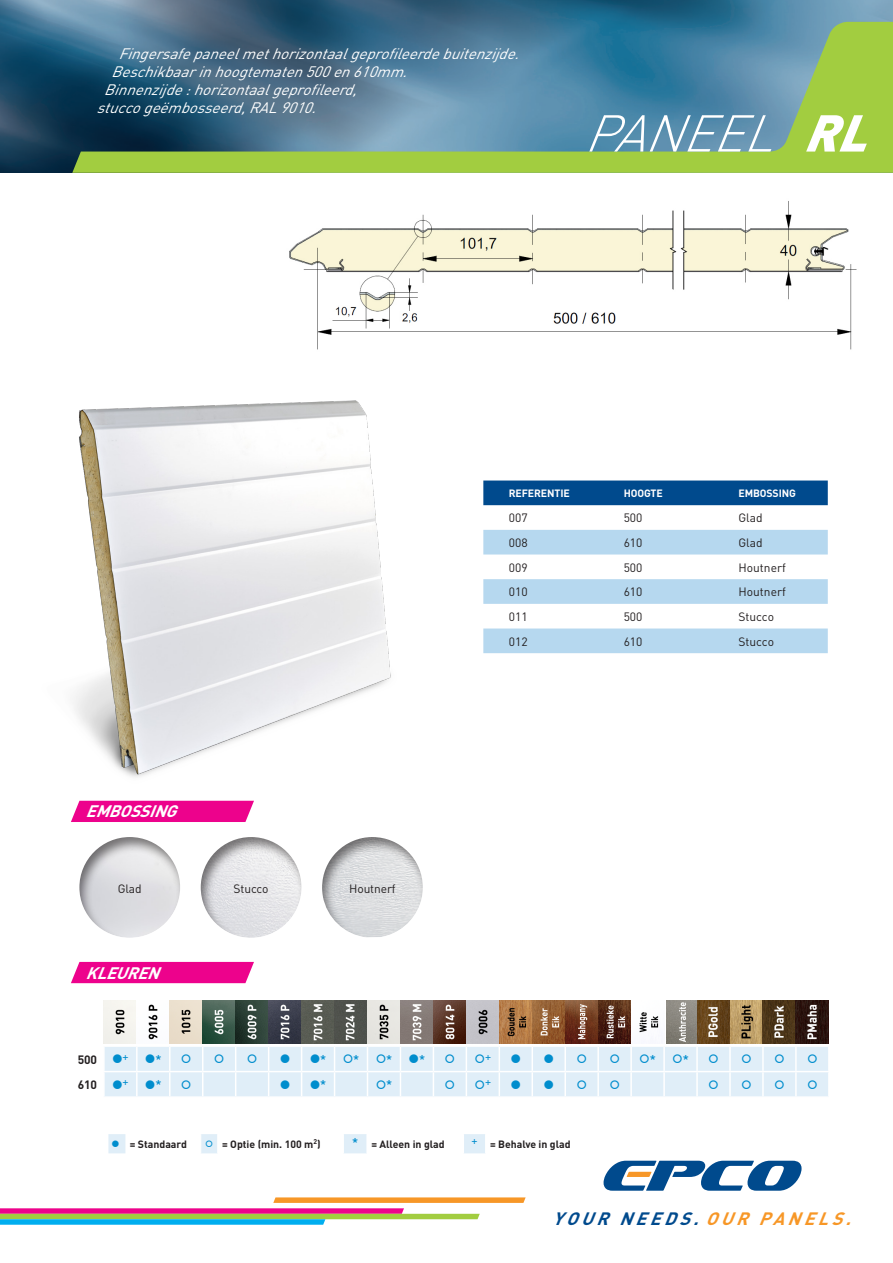
<style>
.page{position:relative;width:893px;height:1263px;background:#fff}
.page>*{position:absolute;margin:0;border:0;box-sizing:border-box;transform-origin:0 0}
.t1{font:italic 300 51px "DIN";color:#fff}
.t2{font:italic 700 17.7px "DIN";color:#004a8d}
.t3{font:italic 700 16.5px "DIN";color:#fff}
.texte_bandeau_haut{font:italic 15px/18px "DIN";color:#fff}
.t4{font:12px "DIN";color:#231f20}
.t5{font:700 12px "DIN";letter-spacing:-.01em;color:#231f20}
.t6{font:700 10.5px "DIN";color:#231f20}
.t7{font:700 10.5px "DIN";letter-spacing:-.01em;color:#fff}
.s1{font-weight:900}
.s2{color:#f79727}
</style>
<div class="page">
<img style="left:0;top:0;width:893px;height:173px">
<img style="left:289px;top:201px;width:568px;height:149px">
<svg style="left:0;top:1197px;width:526px;height:28px"></svg>
<svg style="left:604px;top:1161px;width:197px;height:30px"></svg>
<svg style="left:72px;top:22px;width:821px;height:151px;background:#5d8c82"></svg>
<img style="left:73px;top:400px;width:318px;height:377px">
<div style="left:483px;top:480px;width:345px;height:25px;background:#004a8d"></div>
<svg style="left:483px;top:530px;width:345px;height:123px"></svg>
<div style="left:71px;top:801px;width:183px;height:21px;background:#ed028c"></div>
<div style="left:78px;top:835px;width:103px;height:104px;background:#231f20;opacity:.6"></div>
<div style="left:199px;top:835px;width:103px;height:104px;background:#231f20;opacity:.6"></div>
<div style="left:320px;top:835px;width:104px;height:104px;background:#231f20;opacity:.6"></div>
<div style="left:71px;top:962px;width:183px;height:21px;background:#ed028c"></div>
<svg style="left:108px;top:1134px;width:377px;height:19px"></svg>
<svg style="left:104px;top:1000px;width:725px;height:97px;background:#bcbdbb"></svg>
<p class="texte_bandeau_haut" style="left:118px;top:44px;width:409px">Fingersafepaneelmethorizontaalgeprofileerdebuitenzijde.</p>
<p class="texte_bandeau_haut" style="left:111px;top:62px;width:304px">Beschikbaarinhoogtematen500en610mm.</p>
<p class="texte_bandeau_haut" style="left:97px;top:80px;width:269px;text-indent:7px">Binnenzijde:horizontaalgeprofileerd, stuccogeëmbosseerd,RAL9010.</p>
<p class="t1" style="left:584px;top:102px;width:308px">PANEEL <span class="s1">RL</span></p>
<p class="t3" style="left:86px;top:801px;width:100px">EMBOSSING</p>
<p class="t4" style="left:118px;top:881px;width:25px">Glad</p>
<p class="t4" style="left:234px;top:881px;width:36px">Stucco</p>
<p class="t4" style="left:349px;top:881px;width:48px">Houtnerf</p>
<p class="t3" style="left:86px;top:962px;width:83px">KLEUREN</p>
<p class="t5" style="left:78px;top:1052px;width:21px">500</p>
<p class="t5" style="left:78px;top:1077px;width:21px">610</p>
<p class="t7" style="left:509px;top:487px;width:63px">REFERENTIE</p>
<p class="t7" style="left:624px;top:487px;width:41px">HOOGTE</p>
<p class="t7" style="left:738px;top:487px;width:59px">EMBOSSING</p>
<p class="t4" style="left:509px;top:511px;width:20px">007</p>
<p class="t4" style="left:624px;top:511px;width:20px">500</p>
<p class="t4" style="left:738px;top:511px;width:26px">Glad</p>
<p class="t4" style="left:509px;top:535px;width:20px">008</p>
<p class="t4" style="left:624px;top:535px;width:20px">610</p>
<p class="t4" style="left:738px;top:535px;width:26px">Glad</p>
<p class="t4" style="left:509px;top:560px;width:20px">009</p>
<p class="t4" style="left:624px;top:560px;width:20px">500</p>
<p class="t4" style="left:738px;top:560px;width:49px">Houtnerf</p>
<p class="t4" style="left:509px;top:585px;width:20px">010</p>
<p class="t4" style="left:624px;top:585px;width:20px">610</p>
<p class="t4" style="left:738px;top:585px;width:49px">Houtnerf</p>
<p class="t4" style="left:509px;top:609px;width:20px">011</p>
<p class="t4" style="left:624px;top:609px;width:20px">500</p>
<p class="t4" style="left:738px;top:609px;width:37px">Stucco</p>
<p class="t4" style="left:509px;top:634px;width:20px">012</p>
<p class="t4" style="left:624px;top:634px;width:20px">610</p>
<p class="t4" style="left:738px;top:634px;width:37px">Stucco</p>
<p class="t6" style="left:130px;top:1137px;width:59px">= Standaard</p>
<p class="t6" style="left:222px;top:1137px;width:100px">= Optie (min. 100 m<sup>2</sup>)</p>
<p class="t6" style="left:371px;top:1137px;width:75px">= Alleen in glad</p>
<p class="t6" style="left:490px;top:1137px;width:82px">= Behalve in glad</p>
<p class="t2" style="left:552px;top:1207px;width:308px">YOUR NEEDS. <span class="s2">OUR PANELS.</span></p>
</div>
